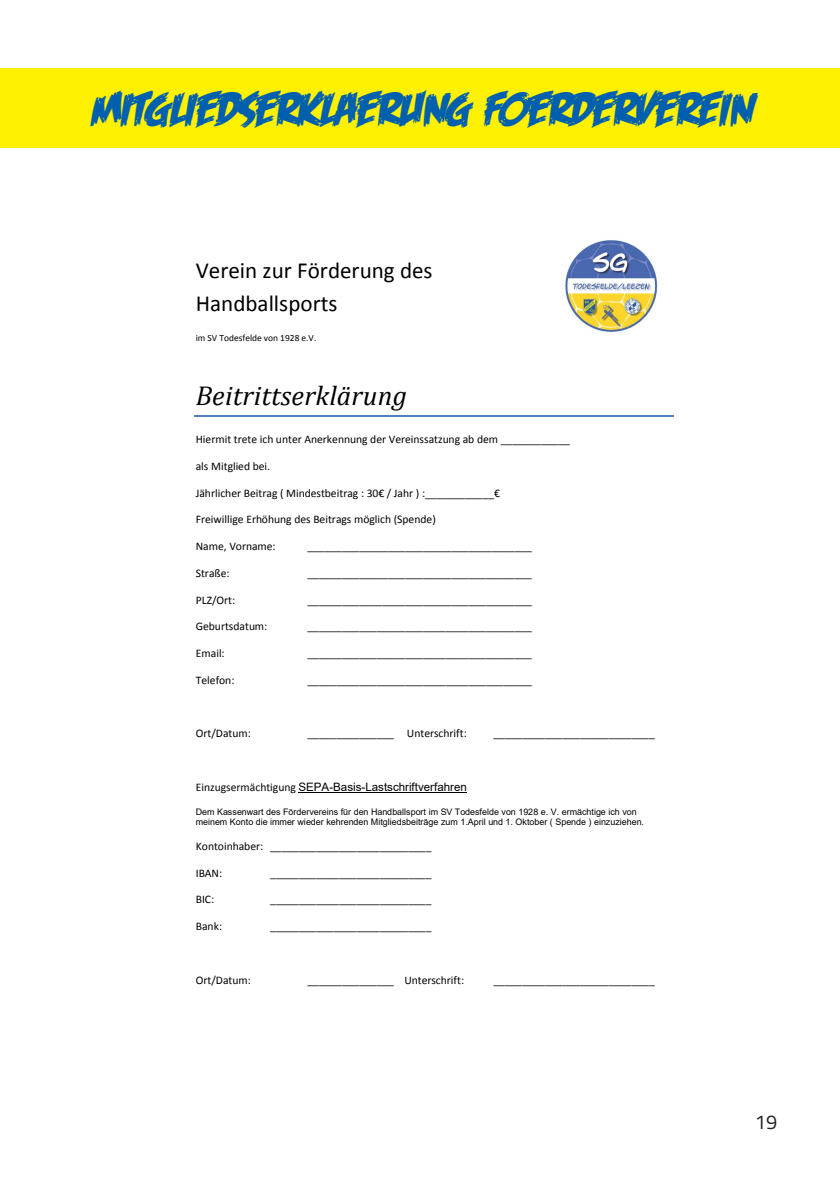
<style>
.page{position:relative;width:840px;height:1191px;background:#fff}
.page>*{position:absolute;margin:0;border:0;box-sizing:border-box;transform-origin:0 0}
.t1{font:48px "Feastof Flesh BB Italic";color:#0160ae}
.t2{font:italic 27.4px "Cambria";letter-spacing:.01em;color:#000}
.t3{font:23px/32.6px "Calibri";color:#000}
.t4{font:20px "Titillium Web";color:#231f20}
.t5{font:11.6px "Calibri";color:#000}
.t6{font:11.6px "Arial";color:#000}
.t7{font:9.4px "Calibri";color:#000}
.t8{font:9px/10.4px "Arial";letter-spacing:-.005em;color:#000}
.s1{font-family:"Calibri"}
</style>
<div class="page">
<div style="left:0;top:68px;width:839px;height:80px;background:#fff101"></div>
<img style="left:565px;top:240px;width:93px;height:92px">
<hr style="left:194px;top:415px;width:479px;height:1px;background:#4f81bd">
<hr style="left:298px;top:792px;width:168px;height:1px;background:#000">
<p class="t1" style="left:88px;top:84px;width:664px">MITGLIEDSERKLAERUNG FOERDERVEREIN</p>
<p class="t3" style="left:196px;top:254px;width:238px">Verein zur Förderung des<br>Handballsports</p>
<p class="t7" style="left:196px;top:331px;width:122px">im SV Todesfelde von 1928 e.V.</p>
<p class="t2" style="left:196px;top:376px;width:212px">Beitrittserklärung</p>
<p class="t5" style="left:196px;top:432px;width:375px">Hiermit trete ich unter Anerkennung der Vereinssatzung ab dem ____________</p>
<p class="t5" style="left:196px;top:459px;width:76px">als Mitglied bei.</p>
<p class="t5" style="left:196px;top:485px;width:305px">Jährlicher Beitrag ( Mindestbeitrag : 30€ / Jahr ) :____________€</p>
<p class="t5" style="left:196px;top:512px;width:241px">Freiwillige Erhöhung des Beitrags möglich (Spende)</p>
<p class="t5" style="left:196px;top:539px;width:81px">Name, Vorname:</p>
<p class="t5" style="left:307px;top:539px;width:226px">_______________________________________</p>
<p class="t5" style="left:196px;top:565px;width:35px">Straße:</p>
<p class="t5" style="left:307px;top:565px;width:226px">_______________________________________</p>
<p class="t5" style="left:196px;top:592px;width:41px">PLZ/Ort:</p>
<p class="t5" style="left:307px;top:592px;width:226px">_______________________________________</p>
<p class="t5" style="left:196px;top:619px;width:73px">Geburtsdatum:</p>
<p class="t5" style="left:307px;top:619px;width:226px">_______________________________________</p>
<p class="t5" style="left:196px;top:646px;width:30px">Email:</p>
<p class="t5" style="left:307px;top:646px;width:226px">_______________________________________</p>
<p class="t5" style="left:196px;top:672px;width:40px">Telefon:</p>
<p class="t5" style="left:307px;top:672px;width:226px">_______________________________________</p>
<p class="t5" style="left:196px;top:726px;width:57px">Ort/Datum:</p>
<p class="t5" style="left:307px;top:726px;width:161px">_______________ Unterschrift:</p>
<p class="t5" style="left:493px;top:726px;width:163px">____________________________</p>
<p class="t6" style="left:196px;top:778px;width:272px"><span class="s1">Einzugsermächtigung</span> SEPA-Basis-Lastschriftverfahren</p>
<p class="t8" style="left:196px;top:806px;width:449px">Dem Kassenwart des Fördervereins für den Handballsport im SV Todesfelde von 1928 e. V. ermächtige ich von meinem Konto die immer wieder kehrenden Mitgliedsbeiträge zum 1.April und 1. Oktober ( Spende ) einzuziehen.</p>
<p class="t5" style="left:196px;top:838px;width:237px">Kontoinhaber: ____________________________</p>
<p class="t5" style="left:196px;top:865px;width:28px">IBAN:</p>
<p class="t5" style="left:270px;top:865px;width:163px">____________________________</p>
<p class="t5" style="left:196px;top:892px;width:20px">BIC:</p>
<p class="t5" style="left:270px;top:892px;width:163px">____________________________</p>
<p class="t5" style="left:196px;top:919px;width:28px">Bank:</p>
<p class="t5" style="left:270px;top:919px;width:163px">____________________________</p>
<p class="t5" style="left:196px;top:972px;width:57px">Ort/Datum:</p>
<p class="t5" style="left:307px;top:972px;width:158px">_______________ Unterschrift:</p>
<p class="t5" style="left:493px;top:972px;width:163px">____________________________</p>
<h3 class="t4" style="left:754px;top:1107px;width:24px">19</h3>
</div>
